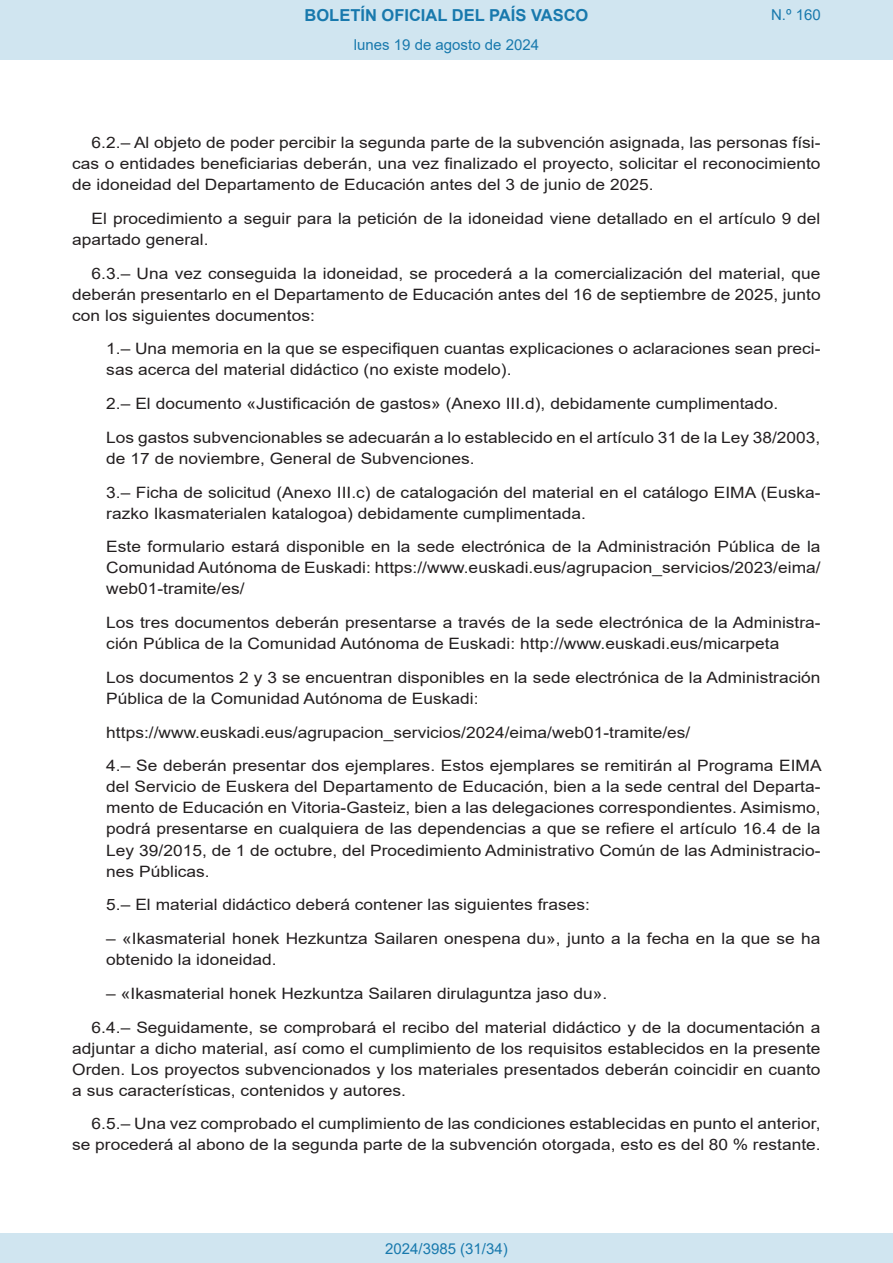
<style>
.page{position:relative;width:893px;height:1263px;background:#fff}
.page>*{position:absolute;margin:0;border:0;box-sizing:border-box;transform-origin:0 0}
.t1{font:700 16.5px "Arial";color:#1879ad}
.BOPVDetalle1{font:15.6px/21px "Arial";color:#231f20;scale:1.11 1}
.BOPVDetalle{font:15.6px/21px "Arial";color:#231f20;text-align:justify;scale:1.11 1}
.Paginacion_Centro{font:15px "Arial";color:#1879ad}
</style>
<div class="page">
<div style="left:0;top:0;width:893px;height:60px;background:#d0e5f0"></div>
<div style="left:0;top:1233px;width:893px;height:30px;background:#d0e5f0"></div>
<p class="t1" style="left:305px;top:3px;width:285px">BOLETÍN OFICIAL DEL PAÍS VASCO</p>
<p class="Paginacion_Centro" style="left:354px;top:35px;width:187px">lunes 19 de agosto de 2024</p>
<p class="Paginacion_Centro" style="left:771px;top:5px;width:51px">N.º 160</p>
<p class="BOPVDetalle" style="left:72px;top:132px;width:676px;text-indent:19px">6.2.– Al objeto de poder percibir la segunda parte de la subvención asignada, las personas físi&shy;cas o entidades beneficiarias deberán, una vez finalizado el proyecto, solicitar el reconocimiento de idoneidad del Departamento de Educación antes del 3 de junio de 2025.</p>
<p class="BOPVDetalle" style="left:72px;top:208px;width:676px;text-indent:19px">El procedimiento a seguir para la petición de la idoneidad viene detallado en el artículo 9 del apartado general.</p>
<p class="BOPVDetalle" style="left:72px;top:263px;width:676px;text-indent:19px">6.3.– Una vez conseguida la idoneidad, se procederá a la comercialización del material, que deberán presentarlo en el Departamento de Educación antes del 16 de septiembre de 2025, junto con los siguientes documentos:</p>
<p class="BOPVDetalle1" style="left:106px;top:338px;width:645px">1.– Una memoria en la que se especifiquen cuantas explicaciones o aclaraciones sean preci&shy;sas acerca del material didáctico (no existe modelo).</p>
<p class="BOPVDetalle1" style="left:106px;top:393px;width:607px">2.– El documento «Justificación de gastos» (Anexo III.d), debidamente cumplimentado.</p>
<p class="BOPVDetalle1" style="left:106px;top:427px;width:645px">Los gastos subvencionables se adecuarán a lo establecido en el artículo 31 de la Ley 38/2003, de 17 de noviembre, General de Subvenciones.</p>
<p class="BOPVDetalle1" style="left:106px;top:482px;width:645px">3.– Ficha de solicitud (Anexo III.c) de catalogación del material en el catálogo EIMA (Euska&shy;razko Ikasmaterialen katalogoa) debidamente cumplimentada.</p>
<p class="BOPVDetalle1" style="left:106px;top:536px;width:645px;text-align:justify">Este formulario estará disponible en la sede electrónica de la Administración Pública de la Comunidad Autónoma de Euskadi: https://www.euskadi.eus/agrupacion_servicios/2023/eima/ web01-tramite/es/</p>
<p class="BOPVDetalle1" style="left:106px;top:612px;width:645px">Los tres documentos deberán presentarse a través de la sede electrónica de la Administra&shy;ción Pública de la Comunidad Autónoma de Euskadi: http://www.euskadi.eus/micarpeta</p>
<p class="BOPVDetalle1" style="left:106px;top:667px;width:645px">Los documentos 2 y 3 se encuentran disponibles en la sede electrónica de la Administración<br>Pública de la Comunidad Autónoma de Euskadi:</p>
<p class="BOPVDetalle1" style="left:106px;top:722px;width:528px">https://www.euskadi.eus/agrupacion_servicios/2024/eima/web01-tramite/es/</p>
<p class="BOPVDetalle1" style="left:106px;top:755px;width:646px;text-align:justify">4.– Se deberán presentar dos ejemplares. Estos ejemplares se remitirán al Programa EIMA del Servicio de Euskera del Departamento de Educación, bien a la sede central del Departa&shy;mento de Educación en Vitoria-Gasteiz, bien a las delegaciones correspondientes. Asimismo, podrá presentarse en cualquiera de las dependencias a que se refiere el artículo 16.4 de la Ley 39/2015, de 1 de octubre, del Procedimiento Administrativo Común de las Administracio&shy;nes Públicas.</p>
<p class="BOPVDetalle1" style="left:106px;top:894px;width:437px">5.– El material didáctico deberá contener las siguientes frases:</p>
<p class="BOPVDetalle1" style="left:106px;top:928px;width:645px">– «Ikasmaterial honek Hezkuntza Sailaren onespena du», junto a la fecha en la que se ha obtenido la idoneidad.</p>
<p class="BOPVDetalle1" style="left:106px;top:983px;width:453px">– «Ikasmaterial honek Hezkuntza Sailaren dirulaguntza jaso du».</p>
<p class="BOPVDetalle" style="left:72px;top:1016px;width:676px;text-indent:19px">6.4.– Seguidamente, se comprobará el recibo del material didáctico y de la documentación a adjuntar a dicho material, así como el cumplimiento de los requisitos establecidos en la presente Orden. Los proyectos subvencionados y los materiales presentados deberán coincidir en cuanto a sus características, contenidos y autores.</p>
<p class="BOPVDetalle" style="left:72px;top:1113px;width:676px;text-align:right">6.5.– Una vez comprobado el cumplimiento de las condiciones establecidas en punto el anterior, se procederá al abono de la segunda parte de la subvención otorgada, esto es del 80 % restante.</p>
<p class="Paginacion_Centro" style="left:385px;top:1238px;width:124px">2024/3985 (31/34)</p>
</div>
